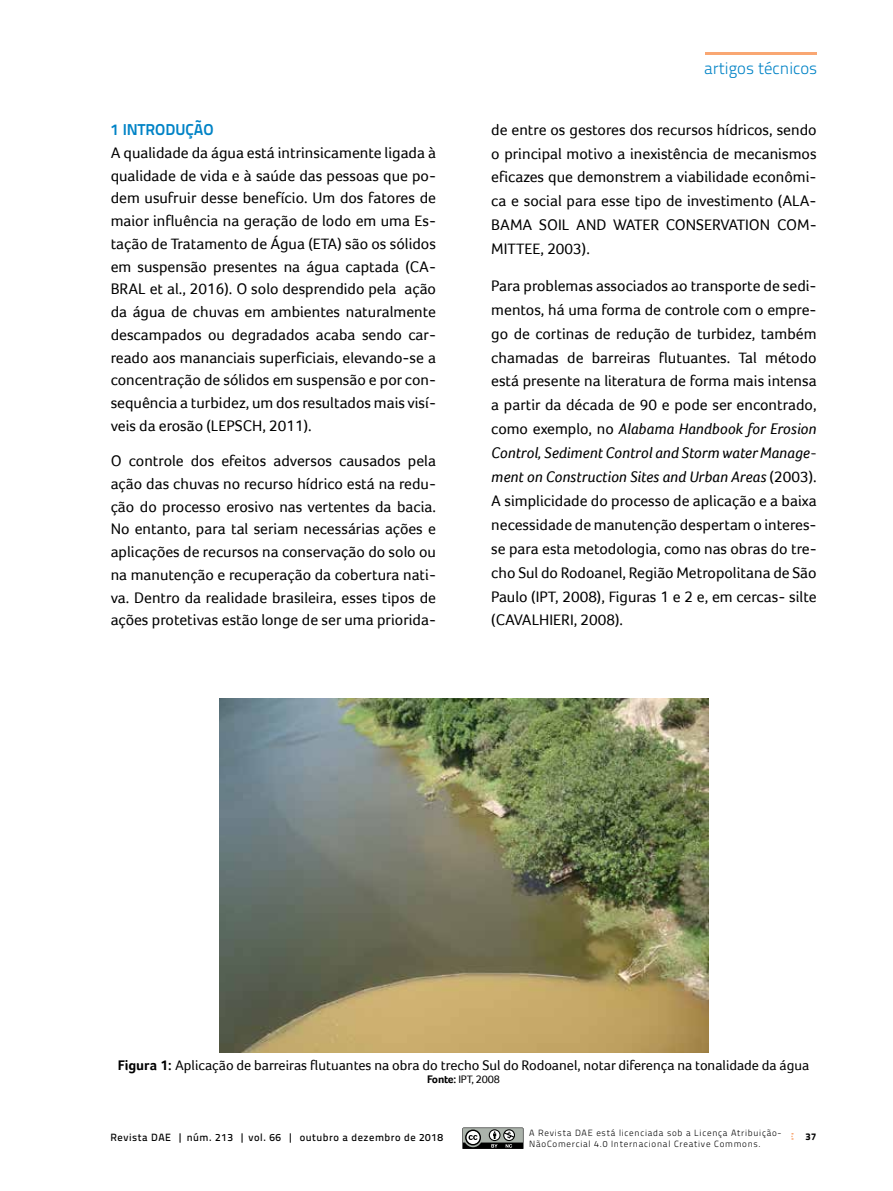
<style>
.page{position:relative;width:893px;height:1191px;background:#fff}
.page>*{position:absolute;margin:0;border:0;box-sizing:border-box;transform-origin:0 0}
.t1{font:300 16.65px "Titillium Text 22 L";color:#0083c6}
.t2{font:15.75px/22.8px "Foco";color:#000;text-align:justify}
.t3{font:700 15.75px "Titillium Text 22 L";color:#0083c6}
.t4{font:14.25px "Foco";color:#000}
.t5{font:11.25px "Foco";letter-spacing:-.02em;color:#000}
.t6{font:500 10.5px "Titillium Text 22 L";letter-spacing:.05em;color:#000}
.t7{font:800 9.75px "Titillium Text 22 L";color:#000}
.t8{font:300 9px/10.5px "Titillium Text 22 L";letter-spacing:.08em;color:#000}
.s1{font-style:italic}
.s2{font-weight:700}
</style>
<div class="page">
<img style="left:219px;top:698px;width:489px;height:354px">
<svg style="left:791px;top:1133px;width:2px;height:6px"></svg>
<hr style="left:705px;top:52px;width:111px;height:3px;background:#f9a773">
<svg style="left:462px;top:1127px;width:61px;height:22px"></svg>
<p class="t3" style="left:111px;top:117px;width:104px">1 INTRODUÇÃO</p>
<p class="t2" style="left:111px;top:141px;width:327px">A qualidade da água está intrinsicamente ligada à qualidade de vida e à saúde das pessoas que po&shy;dem usufruir desse benefício. Um dos fatores de maior influência na geração de lodo em uma Es&shy;tação de Tratamento de Água (ETA) são os sólidos em suspensão presentes na água captada (CA-BRAL et al., 2016). O solo desprendido pela ação da água de chuvas em ambientes naturalmente descampados ou degradados acaba sendo car&shy;reado aos mananciais superficiais, elevando-se a concentração de sólidos em suspensão e por con&shy;sequência a turbidez, um dos resultados mais visí&shy;veis da erosão (LEPSCH, 2011).</p>
<p class="t2" style="left:111px;top:449px;width:327px">O controle dos efeitos adversos causados pela ação das chuvas no recurso hídrico está na redu&shy;ção do processo erosivo nas vertentes da bacia.<br>No entanto, para tal seriam necessárias ações e aplicações de recursos na conservação do solo ou na manutenção e recuperação da cobertura nati&shy;va. Dentro da realidade brasileira, esses tipos de ações protetivas estão longe de ser uma priorida-</p>
<p class="t1" style="left:704px;top:56px;width:115px">artigos técnicos</p>
<p class="t2" style="left:491px;top:117px;width:327px;line-height:23.9px">de entre os gestores dos recursos hídricos, sendo o principal motivo a inexistência de mecanismos eficazes que demonstrem a viabilidade econômi&shy;ca e social para esse tipo de investimento (ALA-BAMA SOIL AND WATER CONSERVATION COM-MITTEE, 2003).</p>
<p class="t2" style="left:491px;top:273px;width:327px;line-height:23.9px">Para problemas associados ao transporte de sedi&shy;mentos, há uma forma de controle com o empre&shy;go de cortinas de redução de turbidez, também chamadas de barreiras flutuantes. Tal método está presente na literatura de forma mais intensa a partir da década de 90 e pode ser encontrado, como exemplo, no <span class="s1">Alabama Handbook for Erosion Control, Sediment Control and Storm water Manage&shy;ment on Construction Sites and Urban Areas</span> (2003).<br>A simplicidade do processo de aplicação e a baixa necessidade de manutenção despertam o interes&shy;se para esta metodologia, como nas obras do tre&shy;cho Sul do Rodoanel, Região Metropolitana de São Paulo (IPT, 2008), Figuras 1 e 2 e, em cercas- silte (CAVALHIERI, 2008).</p>
<p class="t4" style="left:118px;top:1056px;width:693px"><span class="s2">Figura 1:</span> Aplicação de barreiras flutuantes na obra do trecho Sul do Rodoanel, notar diferença na tonalidade da água</p>
<p class="t5" style="left:427px;top:1073px;width:74px"><span class="s2">Fonte:</span> IPT, 2008</p>
<p class="t6" style="left:111px;top:1129px;width:334px">Revista DAE | núm. 213 | vol. 66 | outubro a dezembro de 2018</p>
<p class="t8" style="left:529px;top:1127px;width:254px">A Revista DAE está licenciada sob a Licença Atribuição-<br>NãoComercial 4.0 Internacional Creative Commons.</p>
<p class="t7" style="left:805px;top:1129px;width:13px">37</p>
</div>
